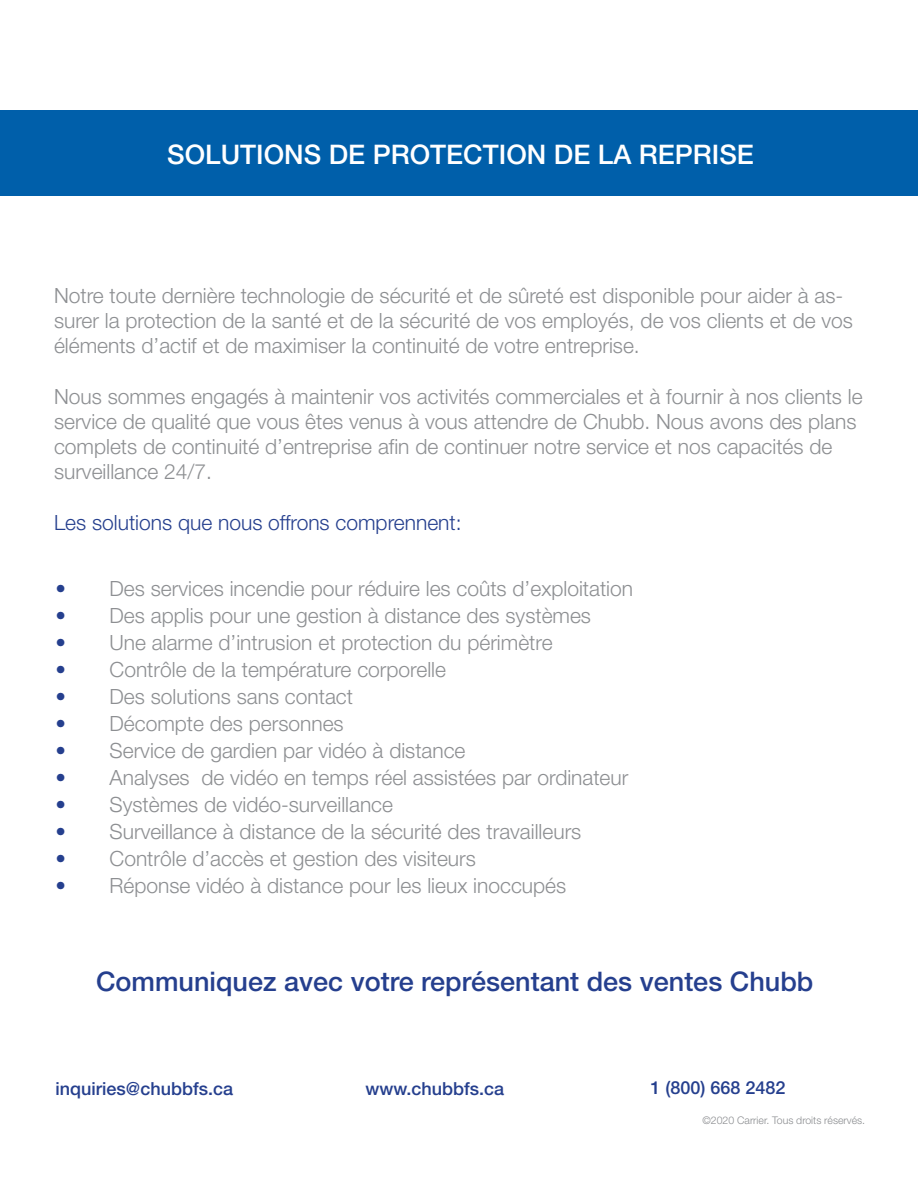
<style>
.page{position:relative;width:918px;height:1188px;background:#fff}
.page>*{position:absolute;margin:0;border:0;box-sizing:border-box;transform-origin:0 0}
.t1{font:500 27px "Helvetica Neue";color:#253f8e}
.t2{font:500 27px "Helvetica Neue";color:#fff}
.t3{font:300 21px/25.2px "Helvetica Neue";color:#8d8f92}
.t4{font:300 21px "Helvetica Neue";color:#253f8e}
.t5{font:500 18px "Helvetica Neue";color:#253f8e}
.t6{font:300 10.5px "Helvetica Neue";color:#8a8c8f}
.s1{color:#253f8e}
</style>
<div class="page">
<div style="left:0;top:110px;width:918px;height:86px;background:#005faa"></div>
<p class="t2" style="left:167px;top:138px;width:588px">SOLUTIONS DE PROTECTION DE LA REPRISE</p>
<p class="t3" style="left:54px;top:283px;width:801px">Notre toute dernière technologie de sécurité et de sûreté est disponible pour aider à as&shy;surer la protection de la santé et de la sécurité de vos employés, de vos clients et de vos éléments d’actif et de maximiser la continuité de votre entreprise.</p>
<p class="t3" style="left:54px;top:383px;width:810px">Nous sommes engagés à maintenir vos activités commerciales et à fournir à nos clients le service de qualité que vous êtes venus à vous attendre de Chubb. Nous avons des plans complets de continuité d’entreprise afin de continuer notre service et nos capacités de surveillance 24/7.</p>
<p class="t4" style="left:54px;top:510px;width:409px">Les solutions que nous offrons comprennent:</p>
<p class="t3" style="left:56px;top:576px;width:579px"><span class="s1">•</span> Des services incendie pour réduire les coûts d’exploitation</p>
<p class="t3" style="left:56px;top:603px;width:537px"><span class="s1">•</span> Des applis pour une gestion à distance des systèmes</p>
<p class="t3" style="left:56px;top:630px;width:499px"><span class="s1">•</span> Une alarme d’intrusion et protection du périmètre</p>
<p class="t3" style="left:56px;top:657px;width:392px"><span class="s1">•</span> Contrôle de la température corporelle</p>
<p class="t3" style="left:56px;top:684px;width:299px"><span class="s1">•</span> Des solutions sans contact</p>
<p class="t3" style="left:56px;top:711px;width:290px"><span class="s1">•</span> Décompte des personnes</p>
<p class="t3" style="left:56px;top:738px;width:411px"><span class="s1">•</span> Service de gardien par vidéo à distance</p>
<p class="t3" style="left:56px;top:765px;width:574px"><span class="s1">•</span> Analyses de vidéo en temps réel assistées par ordinateur</p>
<p class="t3" style="left:56px;top:792px;width:339px"><span class="s1">•</span> Systèmes de vidéo-surveillance</p>
<p class="t3" style="left:56px;top:819px;width:527px"><span class="s1">•</span> Surveillance à distance de la sécurité des travailleurs</p>
<p class="t3" style="left:56px;top:846px;width:422px"><span class="s1">•</span> Contrôle d’accès et gestion des visiteurs</p>
<p class="t3" style="left:56px;top:873px;width:512px"><span class="s1">•</span> Réponse vidéo à distance pour les lieux inoccupés</p>
<p class="t1" style="left:96px;top:965px;width:719px">Communiquez avec votre représentant des ventes Chubb</p>
<p class="t5" style="left:56px;top:1077px;width:179px">inquiries@chubbfs.ca</p>
<p class="t5" style="left:366px;top:1077px;width:140px">www.chubbfs.ca</p>
<p class="t5" style="left:650px;top:1077px;width:137px">1 (800) 668 2482</p>
<p class="t6" style="left:702px;top:1114px;width:164px">©2020 Carrier. Tous droits réservés.</p>
</div>
